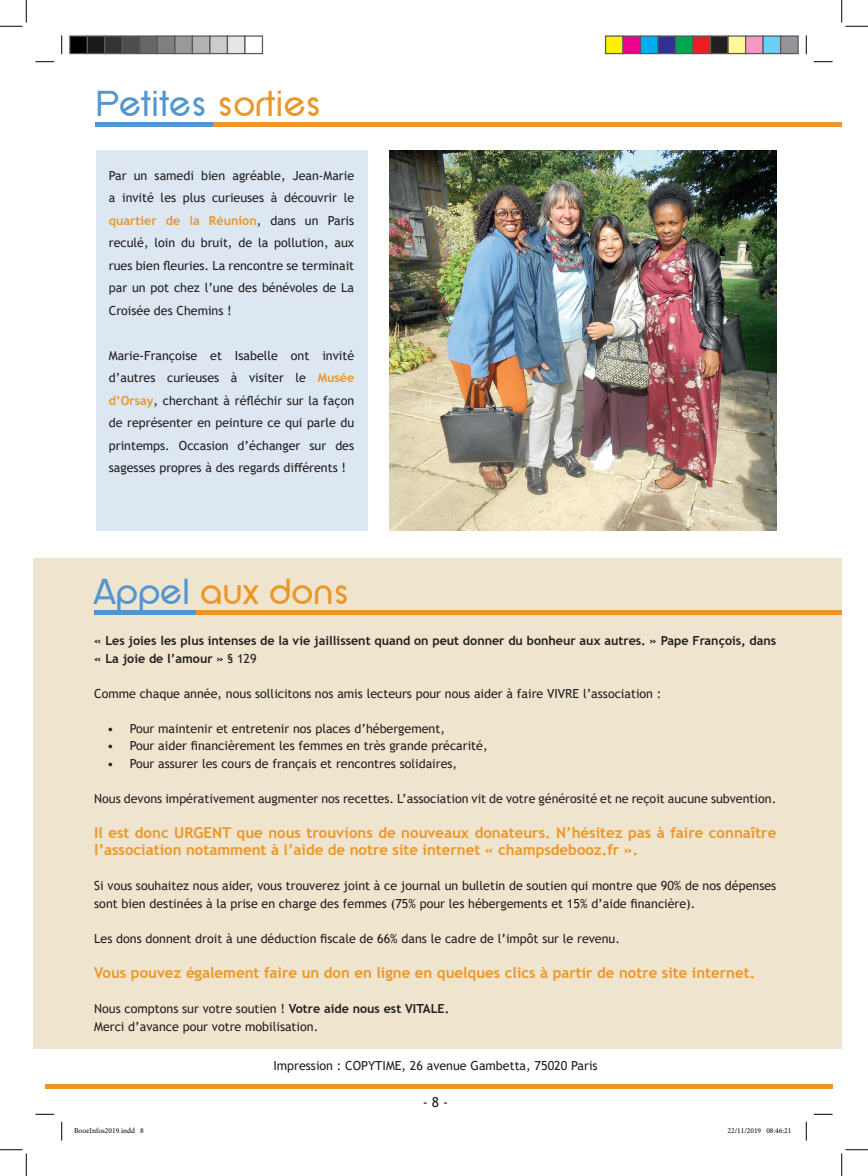
<style>
.page{position:relative;width:868px;height:1176px;background:#fff}
.page>*{position:absolute;margin:0;border:0;box-sizing:border-box;transform-origin:0 0}
.t1{font:37.5px "SF New Republic";letter-spacing:-.025em;color:#5296d1}
.t2{font:37.5px "SF New Republic";letter-spacing:-.025em;color:#ec9627}
.t3{font:700 15px/17.5px "Trebuchet MS";color:#ec9627}
.t4{font:13.75px "Trebuchet MS";color:#231f20}
.t5{font:12.5px/22.5px "Trebuchet MS";color:#231f20}
.t6{font:700 12.5px/17.5px "Trebuchet MS";color:#231f20}
.t7{font:7.5px "Minion Pro";color:#000}
.s1{color:#ec9627}
.s2{font-weight:700;color:#ec9627}
.s3{color:#5296d1}
.s4{font-weight:400}
.s5{font-weight:700}
</style>
<div class="page">
<div style="left:96px;top:150px;width:272px;height:381px;background:#dce7f1"></div>
<div style="left:33px;top:558px;width:808px;height:490px;background:#efe5ce"></div>
<img style="left:389px;top:150px;width:387px;height:381px">
<div style="left:45px;top:1084px;width:787px;height:5px;background:#ec9627"></div>
<div style="left:195px;top:610px;width:646px;height:5px;background:#ec9627"></div>
<div style="left:94px;top:610px;width:101px;height:5px;background:#5296d1"></div>
<div style="left:213px;top:122px;width:628px;height:5px;background:#ec9627"></div>
<div style="left:95px;top:122px;width:118px;height:5px;background:#5296d1"></div>
<svg style="left:35px;top:61px;width:19px;height:1px"></svg>
<svg style="left:813px;top:61px;width:19px;height:1px"></svg>
<svg style="left:35px;top:1113px;width:19px;height:2px"></svg>
<svg style="left:813px;top:1113px;width:19px;height:2px"></svg>
<svg style="left:61px;top:35px;width:1px;height:19px"></svg>
<svg style="left:61px;top:1122px;width:1px;height:18px"></svg>
<svg style="left:805px;top:35px;width:2px;height:19px"></svg>
<svg style="left:805px;top:1122px;width:2px;height:18px"></svg>
<svg style="left:0;top:0;width:27px;height:27px"></svg>
<svg style="left:0;top:1149px;width:27px;height:27px"></svg>
<svg style="left:841px;top:0;width:26px;height:27px"></svg>
<svg style="left:841px;top:1149px;width:26px;height:27px"></svg>
<div style="left:70px;top:36px;width:17px;height:18px;background:#000"></div>
<div style="left:69px;top:35px;width:19px;height:19px;border:1px solid #595959"></div>
<div style="left:87px;top:36px;width:18px;height:18px;background:#1a1a1a"></div>
<div style="left:87px;top:35px;width:18px;height:19px;border:1px solid #595959"></div>
<div style="left:105px;top:36px;width:17px;height:18px;background:#333"></div>
<div style="left:104px;top:35px;width:19px;height:19px;border:1px solid #595959"></div>
<div style="left:122px;top:36px;width:18px;height:18px;background:#4d4d4d"></div>
<div style="left:122px;top:35px;width:18px;height:19px;border:1px solid #595959"></div>
<div style="left:140px;top:36px;width:17px;height:18px;background:#666"></div>
<div style="left:139px;top:35px;width:19px;height:19px;border:1px solid #595959"></div>
<div style="left:157px;top:36px;width:18px;height:18px;background:#808080"></div>
<div style="left:157px;top:35px;width:18px;height:19px;border:1px solid #595959"></div>
<div style="left:175px;top:36px;width:17px;height:18px;background:#999"></div>
<div style="left:174px;top:35px;width:19px;height:19px;border:1px solid #595959"></div>
<div style="left:192px;top:36px;width:18px;height:18px;background:#b3b3b3"></div>
<div style="left:192px;top:35px;width:18px;height:19px;border:1px solid #595959"></div>
<div style="left:210px;top:36px;width:17px;height:18px;background:#ccc"></div>
<div style="left:209px;top:35px;width:19px;height:19px;border:1px solid #595959"></div>
<div style="left:227px;top:36px;width:18px;height:18px;background:#e6e6e6"></div>
<div style="left:227px;top:35px;width:18px;height:19px;border:1px solid #595959"></div>
<div style="left:244px;top:35px;width:19px;height:19px;border:1px solid #595959"></div>
<div style="left:605px;top:36px;width:18px;height:18px;background:#fff101"></div>
<div style="left:605px;top:35px;width:18px;height:19px;border:1px solid #595959"></div>
<div style="left:623px;top:36px;width:17px;height:18px;background:#ed028c"></div>
<div style="left:622px;top:35px;width:19px;height:19px;border:1px solid #595959"></div>
<div style="left:640px;top:36px;width:18px;height:18px;background:#00aeef"></div>
<div style="left:640px;top:35px;width:18px;height:19px;border:1px solid #595959"></div>
<div style="left:658px;top:36px;width:17px;height:18px;background:#2e3092"></div>
<div style="left:657px;top:35px;width:19px;height:19px;border:1px solid #595959"></div>
<div style="left:675px;top:36px;width:18px;height:18px;background:#00a54f"></div>
<div style="left:675px;top:35px;width:18px;height:19px;border:1px solid #595959"></div>
<div style="left:693px;top:36px;width:17px;height:18px;background:#ee1d23"></div>
<div style="left:692px;top:35px;width:19px;height:19px;border:1px solid #595959"></div>
<div style="left:710px;top:36px;width:18px;height:18px;background:#231f20"></div>
<div style="left:710px;top:35px;width:18px;height:19px;border:1px solid #595959"></div>
<div style="left:728px;top:36px;width:17px;height:18px;background:#fff79a"></div>
<div style="left:727px;top:35px;width:19px;height:19px;border:1px solid #595959"></div>
<div style="left:745px;top:36px;width:18px;height:18px;background:#f499c2"></div>
<div style="left:745px;top:35px;width:18px;height:19px;border:1px solid #595959"></div>
<div style="left:763px;top:36px;width:17px;height:18px;background:#6bcff6"></div>
<div style="left:762px;top:35px;width:19px;height:19px;border:1px solid #595959"></div>
<div style="left:780px;top:36px;width:18px;height:18px;background:#939598"></div>
<div style="left:780px;top:35px;width:18px;height:19px;border:1px solid #595959"></div>
<h1 class="t1" style="left:95px;top:84px;width:229px">Petites <span class="s1">sorties</span></h1>
<p class="t5" style="left:109px;top:164px;width:247px;text-align:justify">Par un samedi bien agréable, Jean-Marie a invité les plus curieuses à découvrir le <span class="s2">quartier de la Réunion</span>, dans un Paris reculé, loin du bruit, de la pollution, aux rues bien fleuries. La rencontre se terminait par un pot chez l’une des bénévoles de La Croisée des Chemins !</p>
<p class="t5" style="left:109px;top:344px;width:247px;text-align:justify">Marie-Françoise et Isabelle ont invité d’autres curieuses à visiter le <span class="s2">Musée d’Orsay</span>, cherchant à réfléchir sur la façon de représenter en peinture ce qui parle du printemps. Occasion d’échanger sur des sagesses propres à des regards différents !</p>
<h1 class="t2" style="left:94px;top:572px;width:258px"><span class="s3">Appel</span> aux dons</h1>
<p class="t6" style="left:94px;top:632px;width:683px">« Les joies les plus intenses de la vie jaillissent quand on peut donner du bonheur aux autres. » Pape François, dans « La joie de l’amour » <span class="s4">§ 129</span></p>
<p class="t5" style="left:94px;top:682px;width:568px">Comme chaque année, nous sollicitons nos amis lecteurs pour nous aider à faire VIVRE l’association :</p>
<p class="t5" style="left:107px;top:717px;width:339px">• Pour maintenir et entretenir nos places d’hébergement,</p>
<p class="t5" style="left:107px;top:735px;width:382px">• Pour aider financièrement les femmes en très grande précarité,</p>
<p class="t5" style="left:107px;top:752px;width:351px">• Pour assurer les cours de français et rencontres solidaires,</p>
<p class="t5" style="left:94px;top:787px;width:683px">Nous devons impérativement augmenter nos recettes. L’association vit de votre générosité et ne reçoit aucune subvention.</p>
<p class="t3" style="left:94px;top:824px;width:683px">Il est donc URGENT que nous trouvions de nouveaux donateurs. N’hésitez pas à faire connaître l’association notamment à l’aide de notre site internet « champsdebooz.fr ».</p>
<p class="t5" style="left:94px;top:877px;width:683px;line-height:17.5px">Si vous souhaitez nous aider, vous trouverez joint à ce journal un bulletin de soutien qui montre que 90% de nos dépenses sont bien destinées à la prise en charge des femmes (75% pour les hébergements et 15% d’aide financière).</p>
<p class="t5" style="left:94px;top:927px;width:527px">Les dons donnent droit à une déduction fiscale de 66% dans le cadre de l’impôt sur le revenu.</p>
<p class="t3" style="left:94px;top:964px;width:662px">Vous pouvez également faire un don en ligne en quelques clics à partir de notre site internet.</p>
<p class="t5" style="left:94px;top:1000px;width:356px;line-height:17.5px">Nous comptons sur votre soutien ! <span class="s5">Votre aide nous est VITALE.<br></span>Merci d’avance pour votre mobilisation.</p>
<p class="t5" style="left:273px;top:1054px;width:326px">Impression : COPYTIME, 26 avenue Gambetta, 75020 Paris</p>
<p class="t4" style="left:422px;top:1093px;width:27px">- 8 -</p>
<p class="t7" style="left:74px;top:1125px;width:71px">BoozInfos2019.indd 8</p>
<p class="t7" style="left:727px;top:1125px;width:65px">22/11/2019 08:46:21</p>
</div>
